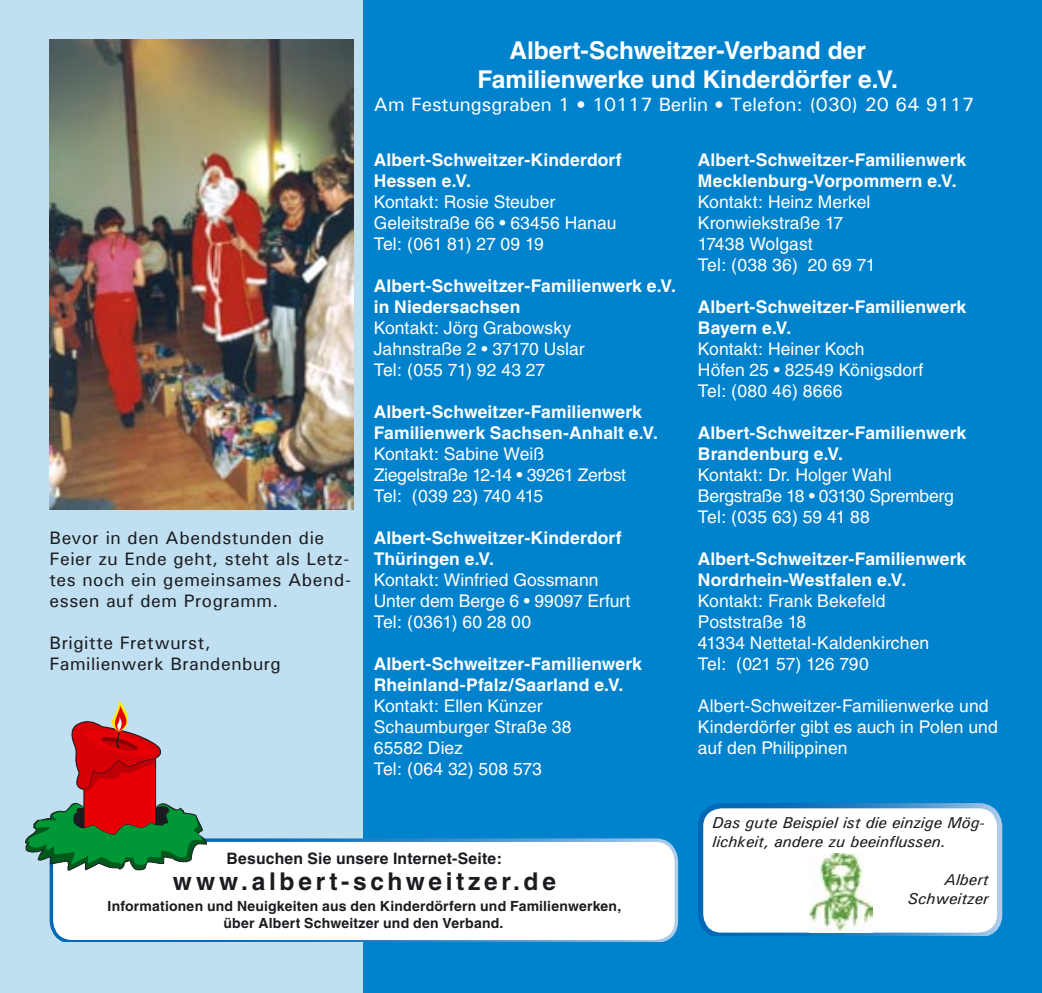
<style>
.page{position:relative;width:1042px;height:993px;background:#fff}
.page>*{position:absolute;margin:0;border:0;box-sizing:border-box;transform-origin:0 0}
.t1{font:700 24.5px "Helvetica";color:#fff}
.t2{font:700 24.5px "Helvetica";letter-spacing:.15em;color:#1b1c20}
.t3{font:500 19.25px "Univers";color:#fff}
.Mengentext{font:500 18.03px/21px "Univers";letter-spacing:.03em;color:#1b1c20}
.t4{font:17.5px/21px "Helvetica";letter-spacing:.005em;color:#fff}
.t5{font:700 17.5px/21px "Helvetica";letter-spacing:.005em;color:#fff}
.t6{font:17.5px "Helvetica";letter-spacing:-.015em;color:#fff}
.t7{font:italic 500 15.75px/18.9px "Univers";color:#1b1c20}
.t8{font:700 15.75px "Helvetica";letter-spacing:.01em;color:#1b1c20}
.t9{font:700 14px "Helvetica";letter-spacing:.015em;color:#1b1c20}
.s1{font-size:18.38px}
</style>
<div class="page">
<div style="left:364px;top:0;width:678px;height:992px;background:#0083cc"></div>
<div style="left:0;top:0;width:364px;height:992px;background:#c0e0f2"></div>
<img style="left:50px;top:40px;width:304px;height:469px">
<svg style="left:698px;top:803px;width:305px;height:131px;background:#e9f2f9"></svg>
<img style="left:809px;top:853px;width:63px;height:78px">
<div style="left:49px;top:836px;width:630px;height:105px;background:#fff"></div>
<svg style="left:25px;top:699px;width:182px;height:170px"></svg>
<p class="Mengentext" style="left:50px;top:527px;width:303px">Bevor in den Abendstunden die<br>Feier zu Ende geht, steht als Letz&shy;tes noch ein gemeinsames Abend&shy;essen auf dem Programm.</p>
<p class="Mengentext" style="left:50px;top:632px;width:163px">Brigitte Fretwurst,</p>
<p class="Mengentext" style="left:50px;top:653px;width:233px">Familienwerk Brandenburg</p>
<p class="t1" style="left:509px;top:35px;width:358px">Albert-Schweitzer-Verband der</p>
<p class="t1" style="left:477px;top:64px;width:422px">Familienwerke und Kinderdörfer e.V.</p>
<p class="t3" style="left:374px;top:92px;width:602px">Am Festungsgraben 1 <span class="s1">•</span> 10117 Berlin <span class="s1">•</span> Telefon: (030) 20 64 9117</p>
<p class="t5" style="left:374px;top:149px;width:249px">Albert-Schweitzer-Kinderdorf</p>
<p class="t5" style="left:374px;top:170px;width:99px">Hessen e.V.</p>
<p class="t4" style="left:374px;top:191px;width:183px">Kontakt: Rosie Steuber</p>
<p class="t4" style="left:374px;top:212px;width:244px">Geleitstraße 66 • 63456 Hanau</p>
<p class="t6" style="left:374px;top:233px;width:171px">Tel: (061 81) 27 09 19</p>
<p class="t5" style="left:374px;top:275px;width:304px">Albert-Schweitzer-Familienwerk e.V. in Niedersachsen</p>
<p class="t4" style="left:374px;top:317px;width:199px">Kontakt: Jörg Grabowsky</p>
<p class="t4" style="left:374px;top:338px;width:212px">Jahnstraße 2 • 37170 Uslar</p>
<p class="t4" style="left:374px;top:359px;width:173px">Tel: (055 71) 92 43 27</p>
<p class="t5" style="left:374px;top:401px;width:286px">Albert-Schweitzer-Familienwerk<br>Familienwerk Sachsen-Anhalt e.V.</p>
<p class="t4" style="left:374px;top:443px;width:172px">Kontakt: Sabine Weiß</p>
<p class="t6" style="left:374px;top:464px;width:254px">Ziegelstraße 12-14 • 39261 Zerbst</p>
<p class="t4" style="left:374px;top:485px;width:171px">Tel: (039 23) 740 415</p>
<p class="t5" style="left:374px;top:527px;width:249px">Albert-Schweitzer-Kinderdorf</p>
<p class="t5" style="left:374px;top:548px;width:122px">Thüringen e.V.</p>
<p class="t4" style="left:374px;top:569px;width:226px">Kontakt: Winfried Gossmann</p>
<p class="t4" style="left:374px;top:590px;width:258px">Unter dem Berge 6 • 99097 Erfurt</p>
<p class="t4" style="left:374px;top:611px;width:159px">Tel: (0361) 60 28 00</p>
<p class="t5" style="left:374px;top:653px;width:270px">Albert-Schweitzer-Familienwerk<br>Rheinland-Pfalz/Saarland e.V.</p>
<p class="t4" style="left:374px;top:695px;width:170px">Kontakt: Ellen Künzer</p>
<p class="t4" style="left:374px;top:716px;width:199px">Schaumburger Straße 38</p>
<p class="t4" style="left:374px;top:737px;width:91px">65582 Diez</p>
<p class="t4" style="left:374px;top:758px;width:170px">Tel: (064 32) 508 573</p>
<p class="t5" style="left:698px;top:149px;width:270px">Albert-Schweitzer-Familienwerk<br>Mecklenburg-Vorpommern e.V.</p>
<p class="t4" style="left:698px;top:191px;width:174px">Kontakt: Heinz Merkel</p>
<p class="t4" style="left:698px;top:212px;width:147px">Kronwiekstraße 17</p>
<p class="t4" style="left:698px;top:233px;width:116px">17438 Wolgast</p>
<p class="t4" style="left:698px;top:254px;width:179px">Tel: (038 36) 20 69 71</p>
<p class="t5" style="left:698px;top:296px;width:270px">Albert-Schweitzer-Familienwerk<br>Bayern e.V.</p>
<p class="t4" style="left:698px;top:338px;width:168px">Kontakt: Heiner Koch</p>
<p class="t4" style="left:698px;top:359px;width:227px">Höfen 25 • 82549 Königsdorf</p>
<p class="t4" style="left:698px;top:380px;width:146px">Tel: (080 46) 8666</p>
<p class="t5" style="left:698px;top:422px;width:270px">Albert-Schweitzer-Familienwerk<br>Brandenburg e.V.</p>
<p class="t4" style="left:698px;top:464px;width:195px">Kontakt: Dr. Holger Wahl</p>
<p class="t6" style="left:698px;top:485px;width:257px">Bergstraße 18 • 03130 Spremberg</p>
<p class="t4" style="left:698px;top:506px;width:174px">Tel: (035 63) 59 41 88</p>
<p class="t5" style="left:698px;top:548px;width:270px">Albert-Schweitzer-Familienwerk<br>Nordrhein-Westfalen e.V.</p>
<p class="t4" style="left:698px;top:590px;width:189px">Kontakt: Frank Bekefeld</p>
<p class="t4" style="left:698px;top:611px;width:110px">Poststraße 18</p>
<p class="t4" style="left:698px;top:632px;width:233px">41334 Nettetal-Kaldenkirchen</p>
<p class="t4" style="left:698px;top:653px;width:172px">Tel: (021 57) 126 790</p>
<p class="t4" style="left:698px;top:695px;width:301px">Albert-Schweitzer-Familienwerke und<br>Kinderdörfer gibt es auch in Polen und auf den Philippinen</p>
<p class="t8" style="left:227px;top:848px;width:277px">Besuchen Sie unsere Internet-Seite:</p>
<p class="t2" style="left:173px;top:866px;width:385px">www.albert-schweitzer.de</p>
<p class="t9" style="left:107px;top:897px;width:515px">Informationen und Neuigkeiten aus den Kinderdörfern und Familienwerken,</p>
<p class="t9" style="left:223px;top:914px;width:281px">über Albert Schweitzer und den Verband.</p>
<p class="t7" style="left:712px;top:812px;width:274px">Das gute Beispiel ist die einzige Mög&shy;lichkeit, andere zu beeinflussen.</p>
<p class="t7" style="left:944px;top:869px;width:46px">Albert</p>
<p class="t7" style="left:908px;top:888px;width:82px">Schweitzer</p>
</div>
